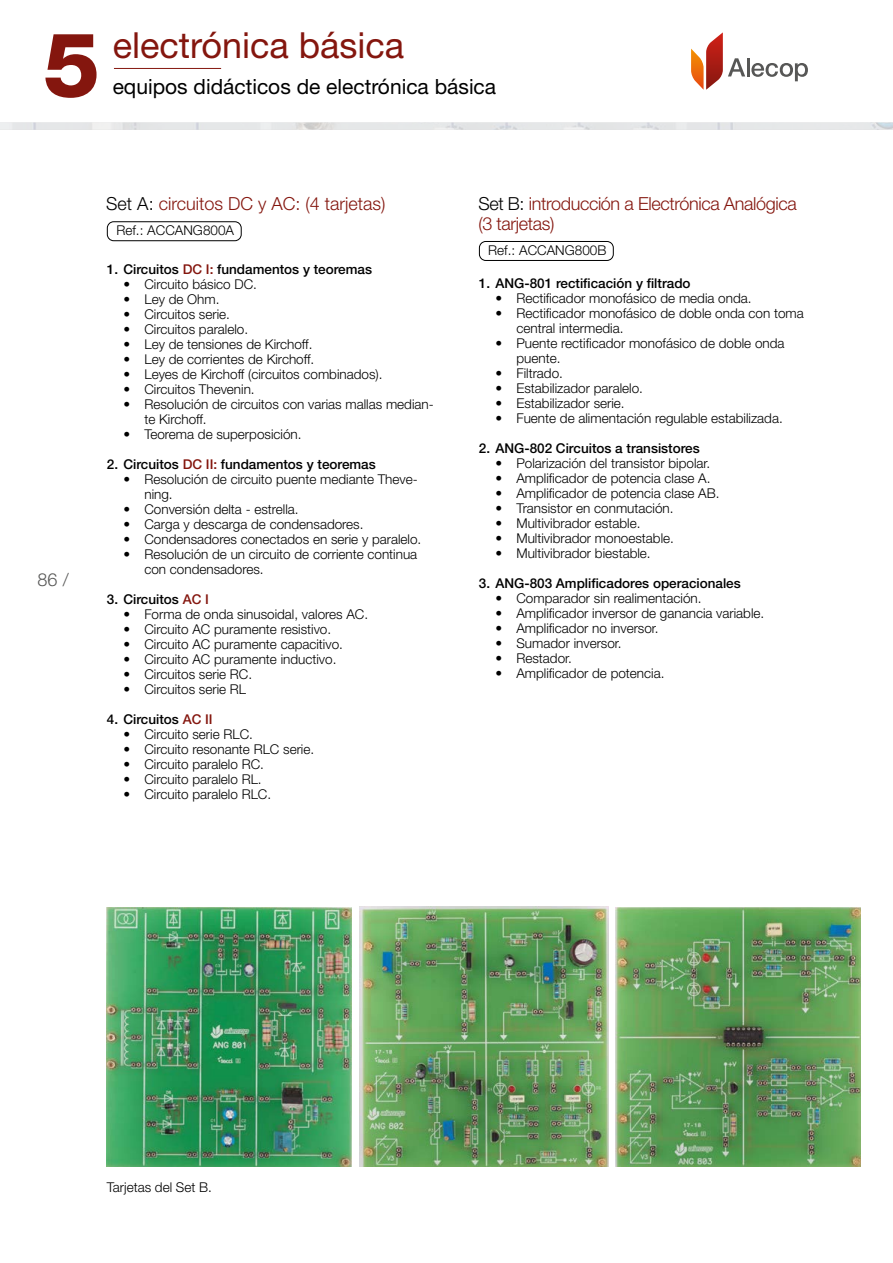
<style>
.page{position:relative;width:893px;height:1263px;background:#fff}
.page>*{position:absolute;margin:0;border:0;box-sizing:border-box;transform-origin:0 0}
.t1{font:800 90px "Helvetica Neue LT Std";color:#84160e}
.t2{font:36px "Helvetica Neue LT Std";color:#84160e}
.t3{font:21px "Helvetica Neue LT Std";color:#000}
.t4{font:300 18px/19.5px "Helvetica Neue LT Std";letter-spacing:-.02em;color:#84160e}
.t5{font:300 18px "Helvetica Neue LT Std";color:#84160e}
.t6{font:300 18px "Helvetica Neue LT Std";color:#575756}
.t7{font:300 13.5px/15px "Helvetica Neue LT Std";color:#000}
.t8{font:500 13.5px "Helvetica Neue LT Std";color:#000}
.s1{color:#000}
.s2{color:#84160e}
</style>
<div class="page">
<div style="left:0;top:123px;width:893px;height:7px;background:#e3e3e3"></div>
<hr style="left:114px;top:68px;width:107px;height:1px;background:#84160e">
<svg style="left:691px;top:32px;width:117px;height:58px"></svg>
<div style="left:107px;top:221px;width:135px;height:20px;border:1px solid #000;border-radius:6px"></div>
<div style="left:479px;top:241px;width:135px;height:20px;border:1px solid #000;border-radius:6px"></div>
<img style="left:616px;top:907px;width:245px;height:259px">
<img style="left:359px;top:906px;width:249px;height:260px">
<img style="left:107px;top:907px;width:244px;height:259px">
<h1 class="t1" style="left:43px;top:11px;width:58px">5</h1>
<h2 class="t2" style="left:113px;top:24px;width:293px">electrónica básica</h2>
<h3 class="t3" style="left:113px;top:74px;width:385px">equipos didácticos de electrónica básica</h3>
<h3 class="t6" style="left:38px;top:568px;width:33px">86 /</h3>
<h3 class="t5" style="left:106px;top:193px;width:281px"><span class="s1">Set A:</span> circuitos DC y AC: (4 tarjetas)</h3>
<h3 class="t4" style="left:478px;top:194px;width:320px"><span class="s1">Set B:</span> introducción a Electrónica Analógica (3 tarjetas)</h3>
<p class="t8" style="left:107px;top:261px;width:267px">1. Circuitos <span class="s2">DC I:</span> fundamentos y teoremas</p>
<p class="t7" style="left:123px;top:276px;width:135px">• Circuito básico DC.</p>
<p class="t7" style="left:123px;top:291px;width:98px">• Ley de Ohm.</p>
<p class="t7" style="left:123px;top:306px;width:108px">• Circuitos serie.</p>
<p class="t7" style="left:123px;top:321px;width:126px">• Circuitos paralelo.</p>
<p class="t7" style="left:123px;top:336px;width:191px">• Ley de tensiones de Kirchoff.</p>
<p class="t7" style="left:123px;top:351px;width:192px">• Ley de corrientes de Kirchoff.</p>
<p class="t7" style="left:123px;top:366px;width:261px">• Leyes de Kirchoff (circuitos combinados).</p>
<p class="t7" style="left:123px;top:381px;width:133px">• Circuitos Thevenin.</p>
<p class="t7" style="left:144px;top:396px;width:291px;text-indent:-21px">• Resolución de circuitos con varias mallas median&shy;te Kirchoff.</p>
<p class="t7" style="left:123px;top:426px;width:180px">• Teorema de superposición.</p>
<p class="t8" style="left:107px;top:456px;width:270px">2. Circuitos <span class="s2">DC II:</span> fundamentos y teoremas</p>
<p class="t7" style="left:144px;top:471px;width:275px;text-indent:-21px">• Resolución de circuito puente mediante Theve&shy;ning.</p>
<p class="t7" style="left:123px;top:501px;width:177px">• Conversión delta - estrella.</p>
<p class="t7" style="left:123px;top:516px;width:242px">• Carga y descarga de condensadores.</p>
<p class="t7" style="left:123px;top:531px;width:299px">• Condensadores conectados en serie y paralelo.</p>
<p class="t7" style="left:144px;top:546px;width:274px;text-indent:-21px">• Resolución de un circuito de corriente continua con condensadores.</p>
<p class="t8" style="left:107px;top:591px;width:104px">3. Circuitos <span class="s2">AC I</span></p>
<p class="t7" style="left:123px;top:606px;width:246px">• Forma de onda sinusoidal, valores AC.</p>
<p class="t7" style="left:123px;top:621px;width:209px">• Circuito AC puramente resistivo.</p>
<p class="t7" style="left:123px;top:636px;width:221px">• Circuito AC puramente capacitivo.</p>
<p class="t7" style="left:123px;top:651px;width:215px">• Circuito AC puramente inductivo.</p>
<p class="t7" style="left:123px;top:666px;width:130px">• Circuitos serie RC.</p>
<p class="t7" style="left:123px;top:681px;width:124px">• Circuitos serie RL</p>
<p class="t8" style="left:107px;top:711px;width:107px">4. Circuitos <span class="s2">AC II</span></p>
<p class="t7" style="left:123px;top:726px;width:131px">• Circuito serie RLC.</p>
<p class="t7" style="left:123px;top:741px;width:192px">• Circuito resonante RLC serie.</p>
<p class="t7" style="left:123px;top:756px;width:142px">• Circuito paralelo RC.</p>
<p class="t7" style="left:123px;top:771px;width:140px">• Circuito paralelo RL.</p>
<p class="t7" style="left:123px;top:786px;width:149px">• Circuito paralelo RLC.</p>
<p class="t7" style="left:116px;top:223px;width:119px">Ref.: ACCANG800A</p>
<p class="t7" style="left:488px;top:242px;width:120px">Ref.: ACCANG800B</p>
<p class="t8" style="left:479px;top:275px;width:213px">1. ANG-801 rectificación y filtrado</p>
<p class="t7" style="left:495px;top:291px;width:258px">• Rectificador monofásico de media onda.</p>
<p class="t7" style="left:516px;top:306px;width:289px;text-indent:-21px">• Rectificador monofásico de doble onda con toma central intermedia.</p>
<p class="t7" style="left:516px;top:336px;width:270px;text-indent:-21px">• Puente rectificador monofásico de doble onda puente.</p>
<p class="t7" style="left:495px;top:366px;width:69px">• Filtrado.</p>
<p class="t7" style="left:495px;top:381px;width:149px">• Estabilizador paralelo.</p>
<p class="t7" style="left:495px;top:396px;width:131px">• Estabilizador serie.</p>
<p class="t7" style="left:495px;top:411px;width:289px">• Fuente de alimentación regulable estabilizada.</p>
<p class="t8" style="left:479px;top:440px;width:222px">2. ANG-802 Circuitos a transistores</p>
<p class="t7" style="left:495px;top:456px;width:216px">• Polarización del transistor bipolar.</p>
<p class="t7" style="left:495px;top:471px;width:217px">• Amplificador de potencia clase A.</p>
<p class="t7" style="left:495px;top:486px;width:226px">• Amplificador de potencia clase AB.</p>
<p class="t7" style="left:495px;top:501px;width:180px">• Transistor en conmutación.</p>
<p class="t7" style="left:495px;top:516px;width:147px">• Multivibrador estable.</p>
<p class="t7" style="left:495px;top:531px;width:180px">• Multivibrador monoestable.</p>
<p class="t7" style="left:495px;top:546px;width:157px">• Multivibrador biestable.</p>
<p class="t8" style="left:479px;top:575px;width:263px">3. ANG-803 Amplificadores operacionales</p>
<p class="t7" style="left:495px;top:591px;width:208px">• Comparador sin realimentación.</p>
<p class="t7" style="left:495px;top:606px;width:270px">• Amplificador inversor de ganancia variable.</p>
<p class="t7" style="left:495px;top:621px;width:165px">• Amplificador no inversor.</p>
<p class="t7" style="left:495px;top:636px;width:128px">• Sumador inversor.</p>
<p class="t7" style="left:495px;top:651px;width:78px">• Restador.</p>
<p class="t7" style="left:495px;top:666px;width:171px">• Amplificador de potencia.</p>
<p class="t7" style="left:107px;top:1180px;width:107px">Tarjetas del Set B.</p>
</div>
